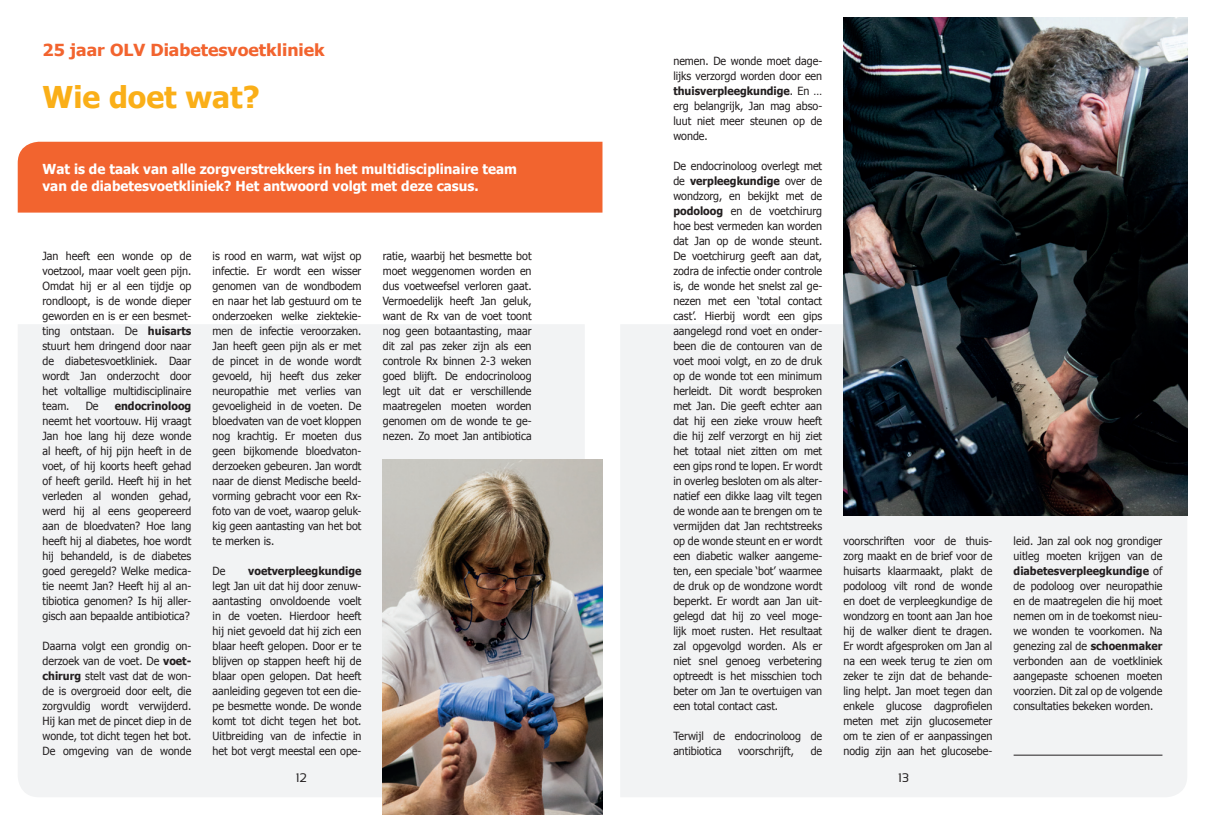
<style>
.page{position:relative;width:1205px;height:815px;background:#fff}
.page>*{position:absolute;margin:0;border:0;box-sizing:border-box;transform-origin:0 0}
.t1{font:700 30px "Tahoma";color:#faaf18}
.t2{font:700 16.62px "Tahoma";color:#f2642f;scale:1.05 1}
.t3{font:700 13.75px/16.2px "Tahoma";color:#fff}
.t4{font:12.5px "Sansation";color:#231f20}
.t5{font:11.25px/15px "Tahoma";color:#231f20;text-align:justify;scale:.95 1}
.t6{font:700 11.25px "Tahoma";color:#231f20;scale:.95 1}
.s1{font-weight:700}
</style>
<div class="page">
<div style="left:620px;top:324px;width:567px;height:473px;background:#f2f3f4"></div>
<div style="left:18px;top:324px;width:567px;height:473px;background:#f2f3f4"></div>
<img style="left:383px;top:459px;width:219px;height:356px">
<img style="left:843px;top:18px;width:344px;height:497px">
<div style="left:18px;top:142px;width:584px;height:71px;background:#f2642f"></div>
<hr style="left:1013px;top:755px;width:149px;height:1px;background:#231f20">
<h2 class="t2" style="left:43px;top:38px;width:270px">25 jaar OLV Diabetesvoetkliniek</h2>
<h1 class="t1" style="left:43px;top:76px;width:219px">Wie doet wat?</h1>
<p class="t3" style="left:43px;top:160px;width:476px">Wat is de taak van alle zorgverstrekkers in het multidisciplinaire team van de diabetesvoetkliniek? Het antwoord volgt met deze casus.</p>
<p class="t5" style="left:43px;top:248px;width:158px">Jan heeft een wonde op de voetzool, maar voelt geen pijn.<br>Omdat hij er al een tijdje op rondloopt, is de wonde dieper geworden en is er een besmet&shy;ting ontstaan. De <span class="s1">huisarts </span>stuurt hem dringend door naar de diabetesvoetkliniek. Daar wordt Jan onderzocht door het voltallige multidisciplinaire team.</p>
<p class="t5" style="left:86px;top:398px;width:15px">De</p>
<p class="t6" style="left:115px;top:398px;width:82px">endocrinoloog</p>
<p class="t5" style="left:43px;top:413px;width:158px">neemt het voortouw. Hij vraagt Jan hoe lang hij deze wonde al heeft, of hij pijn heeft in de voet, of hij koorts heeft gehad of heeft gerild. Heeft hij in het verleden al wonden gehad, werd hij al eens geopereerd aan de bloedvaten? Hoe lang heeft hij al diabetes, hoe wordt hij behandeld, is de diabetes goed geregeld? Welke medica&shy;tie neemt Jan? Heeft hij al an&shy;tibiotica genomen? Is hij aller&shy;gisch aan bepaalde antibiotica?</p>
<p class="t5" style="left:43px;top:638px;width:158px">Daarna volgt een grondig on&shy;derzoek van de voet. De <span class="s1">voet&shy;chirurg</span> stelt vast dat de won&shy;de is overgroeid door eelt, die zorgvuldig wordt verwijderd.<br>Hij kan met de pincet diep in de wonde, tot dicht tegen het bot.<br>De omgeving van de wonde</p>
<p class="t5" style="left:213px;top:248px;width:158px">is rood en warm, wat wijst op infectie. Er wordt een wisser genomen van de wondbodem en naar het lab gestuurd om te onderzoeken welke ziektekie&shy;men de infectie veroorzaken.<br>Jan heeft geen pijn als er met de pincet in de wonde wordt gevoeld, hij heeft dus zeker neuropathie met verlies van gevoeligheid in de voeten. De bloedvaten van de voet kloppen nog krachtig. Er moeten dus geen bijkomende bloedvaton&shy;derzoeken gebeuren. Jan wordt naar de dienst Medische beeld&shy;vorming gebracht voor een Rx&shy;foto van de voet, waarop geluk&shy;kig geen aantasting van het bot te merken is.</p>
<p class="t5" style="left:213px;top:563px;width:15px">De</p>
<p class="t6" style="left:248px;top:563px;width:121px">voetverpleegkundige</p>
<p class="t5" style="left:213px;top:578px;width:158px">legt Jan uit dat hij door zenuw&shy;aantasting onvoldoende voelt in de voeten. Hierdoor heeft hij niet gevoeld dat hij zich een blaar heeft gelopen. Door er te blijven op stappen heeft hij de blaar open gelopen. Dat heeft aanleiding gegeven tot een die&shy;pe besmette wonde. De wonde komt tot dicht tegen het bot.<br>Uitbreiding van de infectie in het bot vergt meestal een ope-</p>
<p class="t5" style="left:383px;top:248px;width:158px">ratie, waarbij het besmette bot moet weggenomen worden en dus voetweefsel verloren gaat.<br>Vermoedelijk heeft Jan geluk, want de Rx van de voet toont nog geen botaantasting, maar dit zal pas zeker zijn als een controle Rx binnen 2-3 weken goed blijft. De endocrinoloog legt uit dat er verschillende maatregelen moeten worden genomen om de wonde te ge&shy;nezen. Zo moet Jan antibiotica</p>
<p class="t5" style="left:673px;top:53px;width:158px">nemen. De wonde moet dage&shy;lijks verzorgd worden door een <span class="s1">thuisverpleegkundige</span>. En … erg belangrijk, Jan mag abso&shy;luut niet meer steunen op de wonde.</p>
<p class="t5" style="left:673px;top:158px;width:158px">De endocrinoloog overlegt met de <span class="s1">verpleegkundige</span> over de wondzorg, en bekijkt met de <span class="s1">podoloog</span> en de voetchirurg hoe best vermeden kan worden dat Jan op de wonde steunt.<br>De voetchirurg geeft aan dat, zodra de infectie onder controle is, de wonde het snelst zal ge&shy;nezen met een ‘total contact cast’. Hierbij wordt een gips aangelegd rond voet en onder&shy;been die de contouren van de voet mooi volgt, en zo de druk op de wonde tot een minimum herleidt. Dit wordt besproken met Jan. Die geeft echter aan dat hij een zieke vrouw heeft die hij zelf verzorgt en hij ziet het totaal niet zitten om met een gips rond te lopen. Er wordt in overleg besloten om als alter&shy;natief een dikke laag vilt tegen de wonde aan te brengen om te vermijden dat Jan rechtstreeks op de wonde steunt en er wordt een diabetic walker aangeme&shy;ten, een speciale ‘bot’ waarmee de druk op de wondzone wordt beperkt. Er wordt aan Jan uit&shy;gelegd dat hij zo veel moge&shy;lijk moet rusten. Het resultaat zal opgevolgd worden. Als er niet snel genoeg verbetering optreedt is het misschien toch beter om Jan te overtuigen van een total contact cast.</p>
<p class="t5" style="left:673px;top:728px;width:158px">Terwijl de endocrinoloog de antibiotica</p>
<p class="t5" style="left:738px;top:743px;width:60px">voorschrijft,</p>
<p class="t5" style="left:811px;top:743px;width:14px">de</p>
<p class="t5" style="left:843px;top:533px;width:158px">voorschriften voor de thuis&shy;zorg maakt en de brief voor de huisarts klaarmaakt, plakt de podoloog vilt rond de wonde en doet de verpleegkundige de wondzorg en toont aan Jan hoe hij de walker dient te dragen.<br>Er wordt afgesproken om Jan al na een week terug te zien om zeker te zijn dat de behande&shy;ling helpt. Jan moet tegen dan enkele glucose dagprofielen meten met zijn glucosemeter om te zien of er aanpassingen nodig zijn aan het glucosebe-</p>
<p class="t5" style="left:1013px;top:533px;width:158px">leid. Jan zal ook nog grondiger uitleg moeten krijgen van de <span class="s1">diabetesverpleegkundige</span> of de podoloog over neuropathie en de maatregelen die hij moet nemen om in de toekomst nieu&shy;we wonden te voorkomen. Na genezing zal de <span class="s1">schoenmaker </span>verbonden aan de voetkliniek aangepaste schoenen moeten voorzien. Dit zal op de volgende consultaties bekeken worden.</p>
<p class="t4" style="left:296px;top:770px;width:12px">12</p>
<p class="t4" style="left:898px;top:770px;width:12px">13</p>
</div>
